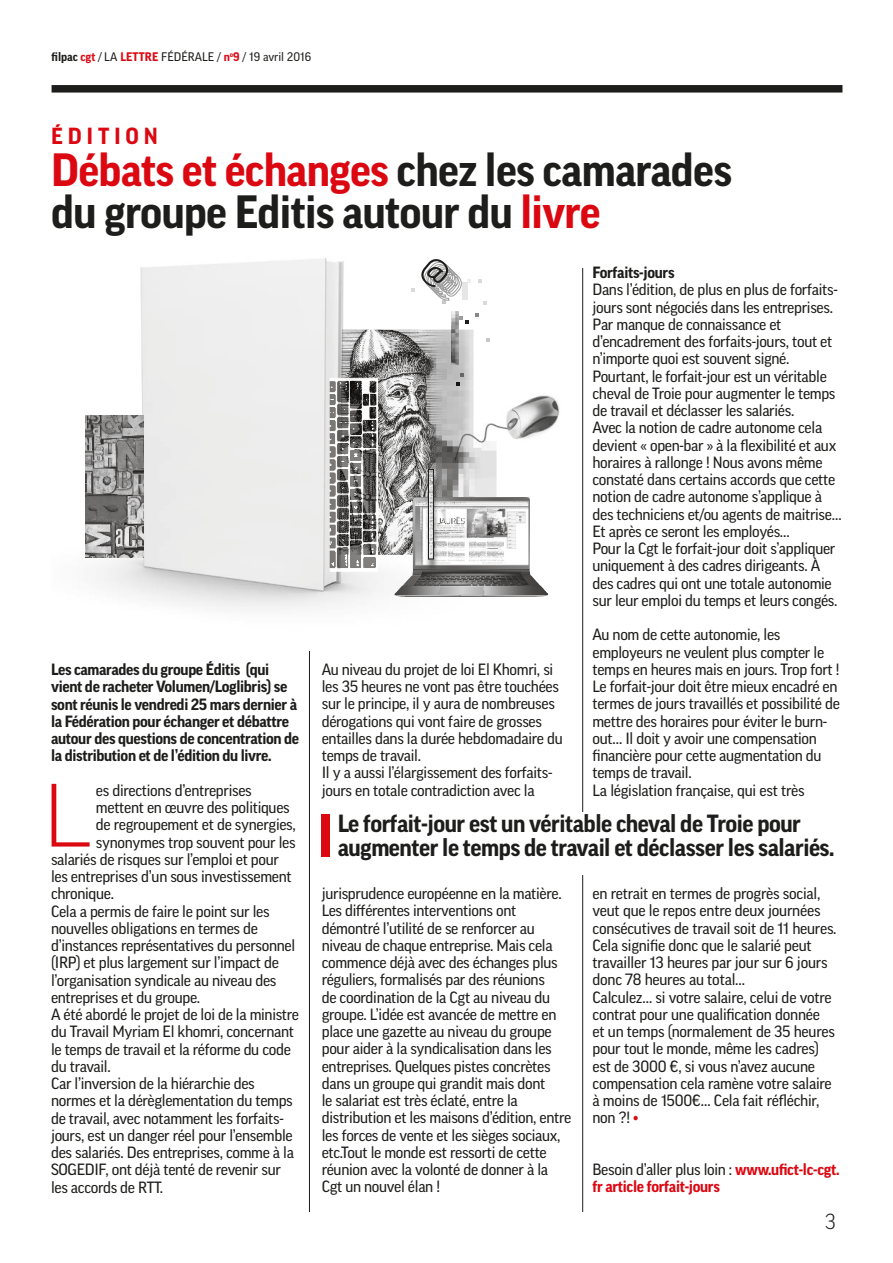
<style>
.page{position:relative;width:893px;height:1263px;background:#fff}
.page>*{position:absolute;margin:0;border:0;box-sizing:border-box;transform-origin:0 0}
.t1{font:700 45px/42px "Good OT";letter-spacing:-.015em;color:#1d1d1b}
.t2{font:700 24px/24px "Good OT";letter-spacing:-.02em;color:#1d1d1b}
.t3{font:700 22.5px "Good OT";letter-spacing:.21em;color:#db0812}
.t4{font:300 21px "Good OT";color:#1d1d1b}
.t5{font:15.75px/17.2px "Good OT";letter-spacing:-.02em;color:#1d1d1b}
.t6{font:700 15.75px/17.2px "Good OT";letter-spacing:-.02em;color:#1d1d1b}
.t7{font:700 15.75px/17.2px "Good OT";letter-spacing:-.02em;color:#db0812}
.t8{font:12px "Good OT";color:#1d1d1b}
.s1{font-weight:700}
.s2{font-weight:700;color:#db0812}
.s3{color:#db0812}
.s4{font-weight:400;color:#1d1d1b}
</style>
<div class="page">
<hr style="left:309px;top:648px;width:1px;height:564px;background:#1d1d1b">
<hr style="left:582px;top:268px;width:1px;height:944px;background:#1d1d1b">
<div style="left:52px;top:85px;width:790px;height:8px;background:#1d1d1b"></div>
<div style="left:322px;top:814px;width:8px;height:43px;background:#db0812"></div>
<img style="left:85px;top:258px;width:394px;height:392px">
<svg style="left:52px;top:784px;width:38px;height:62px"></svg>
<img style="left:452px;top:311px;width:7px;height:19px">
<svg style="left:459px;top:316px;width:10px;height:7px"></svg>
<svg style="left:478px;top:279px;width:4px;height:4px"></svg>
<svg style="left:411px;top:258px;width:60px;height:45px"></svg>
<img style="left:85px;top:415px;width:58px;height:142px">
<img style="left:339px;top:330px;width:158px;height:225px">
<img style="left:330px;top:378px;width:48px;height:194px">
<img style="left:395px;top:497px;width:153px;height:100px">
<div style="left:425px;top:473px;width:14px;height:99px;background:#1d1d1b;opacity:.55"></div>
<svg style="left:428px;top:469px;width:6px;height:90px"></svg>
<img style="left:455px;top:392px;width:105px;height:71px">
<p class="t8" style="left:52px;top:50px;width:261px"><span class="s1">filpac</span> <span class="s2">cgt</span> / La <span class="s2">lettre</span> FÉDÉRALE / <span class="s2">n</span><sup>o</sup><span class="s2">9</span> / 19 avril 2016</p>
<h3 class="t3" style="left:51px;top:124px;width:108px">édition</h3>
<h1 class="t1" style="left:51px;top:149px;width:682px"><span class="s3">Débats et échanges</span> chez les camarades du groupe Editis autour du <span class="s3">livre</span></h1>
<p class="t6" style="left:51px;top:661px;width:250px">Les camarades du groupe Éditis (qui vient de racheter Volumen/Loglibris) se sont réunis le vendredi 25 mars dernier à la Fédération pour échanger et débattre autour des questions de concentration de la distribution et de l’édition du livre.</p>
<p class="t5" style="left:96px;top:782px;width:157px">es directions d’entreprises</p>
<p class="t5" style="left:96px;top:799px;width:195px">mettent en œuvre des politiques</p>
<p class="t5" style="left:96px;top:816px;width:201px">de regroupement et de synergies,</p>
<p class="t5" style="left:96px;top:833px;width:201px">synonymes trop souvent pour les</p>
<p class="t5" style="left:51px;top:851px;width:230px">salariés de risques sur l’emploi et pour</p>
<p class="t5" style="left:51px;top:868px;width:242px">les entreprises d’un sous investissement</p>
<p class="t5" style="left:51px;top:885px;width:65px">chronique.</p>
<p class="t5" style="left:51px;top:902px;width:220px">Cela a permis de faire le point sur les</p>
<p class="t5" style="left:51px;top:920px;width:208px">nouvelles obligations en termes de</p>
<p class="t5" style="left:51px;top:937px;width:246px">d’instances représentatives du personnel</p>
<p class="t5" style="left:51px;top:954px;width:230px">(IRP) et plus largement sur l’impact de</p>
<p class="t5" style="left:51px;top:971px;width:227px">l’organisation syndicale au niveau des</p>
<p class="t5" style="left:51px;top:989px;width:151px">entreprises et du groupe.</p>
<p class="t5" style="left:51px;top:1006px;width:250px">A été abordé le projet de loi de la ministre</p>
<p class="t5" style="left:51px;top:1023px;width:245px">du Travail Myriam El khomri, concernant</p>
<p class="t5" style="left:51px;top:1040px;width:241px">le temps de travail et la réforme du code</p>
<p class="t5" style="left:51px;top:1058px;width:61px">du travail.</p>
<p class="t5" style="left:51px;top:1075px;width:205px">Car l’inversion de la hiérarchie des</p>
<p class="t5" style="left:51px;top:1092px;width:243px">normes et la dérèglementation du temps</p>
<p class="t5" style="left:51px;top:1109px;width:234px">de travail, avec notamment les forfaits-</p>
<p class="t5" style="left:51px;top:1127px;width:243px">jours, est un danger réel pour l’ensemble</p>
<p class="t5" style="left:51px;top:1144px;width:244px">des salariés. Des entreprises, comme à la</p>
<p class="t5" style="left:51px;top:1161px;width:231px">SOGEDIF, ont déjà tenté de revenir sur</p>
<p class="t5" style="left:51px;top:1178px;width:114px">les accords de RTT.</p>
<p class="t5" style="left:322px;top:661px;width:242px">Au niveau du projet de loi El Khomri, si les 35 heures ne vont pas être touchées sur le principe, il y aura de nombreuses dérogations qui vont faire de grosses entailles dans la durée hebdomadaire du temps de travail.<br>Il y a aussi l’élargissement des forfaits&shy;jours en totale contradiction avec la</p>
<p class="t6" style="left:592px;top:264px;width:84px">Forfaits-jours</p>
<p class="t5" style="left:592px;top:281px;width:251px">Dans l’édition, de plus en plus de forfaits&shy;jours sont négociés dans les entreprises.<br>Par manque de connaissance et d’encadrement des forfaits-jours, tout et n’importe quoi est souvent signé.<br>Pourtant, le forfait-jour est un véritable cheval de Troie pour augmenter le temps de travail et déclasser les salariés.<br>Avec la notion de cadre autonome cela devient « open-bar » à la flexibilité et aux horaires à rallonge ! Nous avons même constaté dans certains accords que cette notion de cadre autonome s’applique à des techniciens et/ou agents de maitrise… Et après ce seront les employés…<br>Pour la Cgt le forfait-jour doit s’appliquer uniquement à des cadres dirigeants. À des cadres qui ont une totale autonomie sur leur emploi du temps et leurs congés.</p>
<p class="t5" style="left:592px;top:626px;width:249px">Au nom de cette autonomie, les employeurs ne veulent plus compter le temps en heures mais en jours. Trop fort !<br>Le forfait-jour doit être mieux encadré en termes de jours travaillés et possibilité de mettre des horaires pour éviter le burn&shy;out… Il doit y avoir une compensation financière pour cette augmentation du temps de travail.<br>La législation française, qui est très</p>
<h2 class="t2" style="left:338px;top:812px;width:498px">Le forfait-jour est un véritable cheval de Troie pour augmenter le temps de travail et déclasser les salariés.</h2>
<p class="t5" style="left:322px;top:885px;width:251px">jurisprudence européenne en la matière.<br>Les différentes interventions ont démontré l’utilité de se renforcer au niveau de chaque entreprise. Mais cela commence déjà avec des échanges plus réguliers, formalisés par des réunions<br>de coordination de la Cgt au niveau du groupe. L’idée est avancée de mettre en place une gazette au niveau du groupe pour aider à la syndicalisation dans les entreprises. Quelques pistes concrètes dans un groupe qui grandit mais dont<br>le salariat est très éclaté, entre la distribution et les maisons d’édition, entre les forces de vente et les sièges sociaux, etc.Tout le monde est ressorti de cette réunion avec la volonté de donner à la Cgt un nouvel élan !</p>
<p class="t5" style="left:592px;top:885px;width:246px">en retrait en termes de progrès social, veut que le repos entre deux journées consécutives de travail soit de 11 heures.<br>Cela signifie donc que le salarié peut travailler 13 heures par jour sur 6 jours donc 78 heures au total…<br>Calculez… si votre salaire, celui de votre contrat pour une qualification donnée<br>et un temps (normalement de 35 heures pour tout le monde, même les cadres) est de 3000 €, si vous n’avez aucune compensation cela ramène votre salaire à moins de 1500€… Cela fait réfléchir, non ?! <span class="s2">•</span></p>
<p class="t7" style="left:592px;top:1161px;width:249px"><span class="s4">Besoin d’aller plus loin :</span> www.ufict-lc-cgt. fr article forfait-jours</p>
<h3 class="t4" style="left:825px;top:1210px;width:26px">36</h3>
</div>
